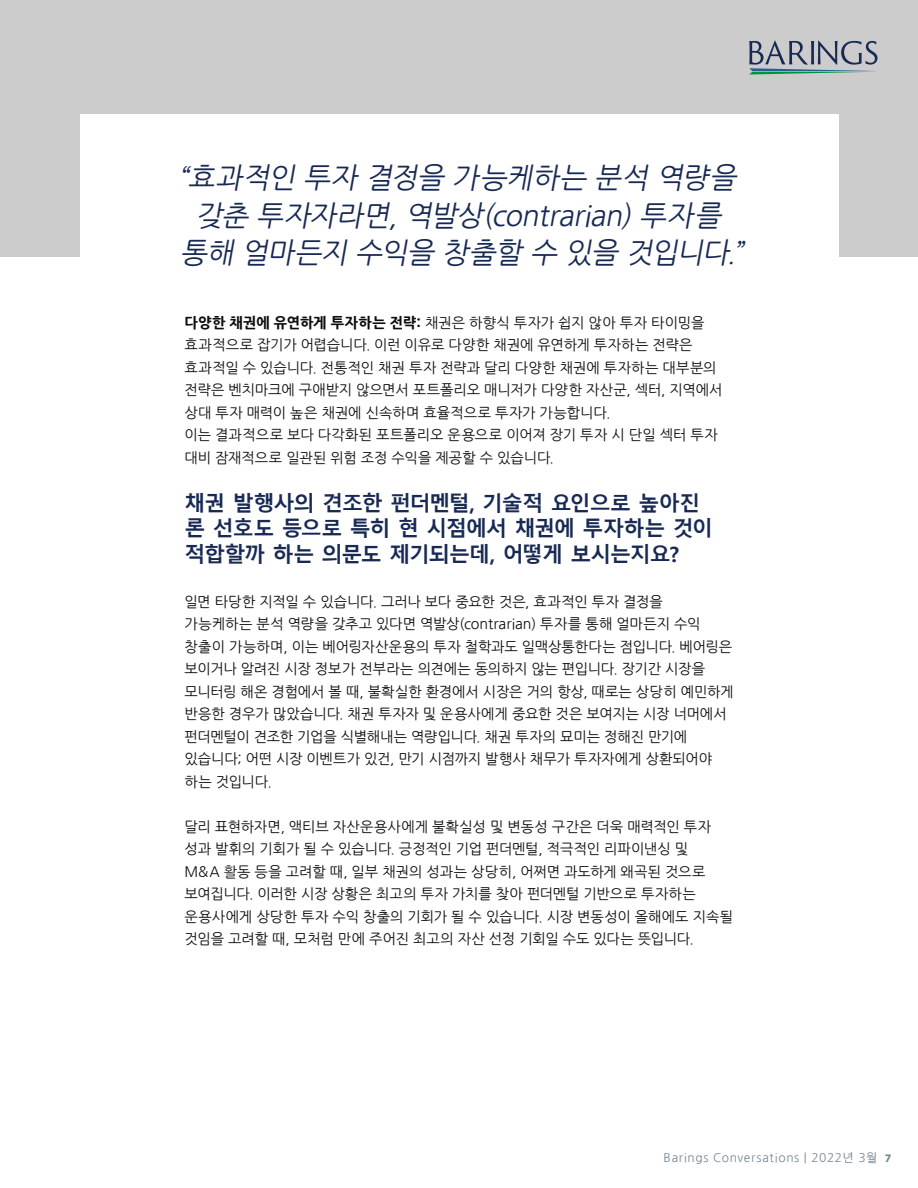
<style>
.page{position:relative;width:918px;height:1188px;background:#fff}
.page>*{position:absolute;margin:0;border:0;box-sizing:border-box;transform-origin:0 0}
.t1{font:italic 28.5px/37.5px "Nanum Gothic";color:#182a54;text-align:center}
.t2{font:700 21px/25.5px "Malgun Gothic";letter-spacing:-.05em;color:#182a54}
.t3{font:14.25px/22.5px "Nanum Gothic";letter-spacing:-.005em;color:#0d0d0d}
.t4{font:12px "Nanum Gothic";letter-spacing:.055em;color:#768693}
.s1{font-weight:800}
.s2{font-family:"Museo Sans 900";font-size:10.5px}
</style>
<div class="page">
<div style="left:0;top:0;width:918px;height:256px;background:#ccc"></div>
<svg style="left:749px;top:40px;width:129px;height:35px"></svg>
<div style="left:80px;top:115px;width:758px;height:201px;background:#fff"></div>
<h1 class="t1" style="left:178px;top:161px;width:572px">“효과적인 투자 결정을 가능케하는 분석 역량을 갖춘 투자자라면, 역발상(contrarian) 투자를 통해 얼마든지 수익을 창출할 수 있을 것입니다.”</h1>
<p class="t3" style="left:184px;top:312px;width:540px"><span class="s1">다양한 채권에 유연하게 투자하는 전략:</span> 채권은 하향식 투자가 쉽지 않아 투자 타이밍을 효과적으로 잡기가 어렵습니다. 이런 이유로 다양한 채권에 유연하게 투자하는 전략은 효과적일 수 있습니다. 전통적인 채권 투자 전략과 달리 다양한 채권에 투자하는 대부분의 전략은 벤치마크에 구애받지 않으면서 포트폴리오 매니저가 다양한 자산군, 섹터, 지역에서 상대 투자 매력이 높은 채권에 신속하며 효율적으로 투자가 가능합니다.<br>이는 결과적으로 보다 다각화된 포트폴리오 운용으로 이어져 장기 투자 시 단일 섹터 투자 대비 잠재적으로 일관된 위험 조정 수익을 제공할 수 있습니다.</p>
<h2 class="t2" style="left:184px;top:491px;width:530px">채권 발행사의 견조한 펀더멘털, 기술적 요인으로 높아진 론 선호도 등으로 특히 현 시점에서 채권에 투자하는 것이 적합할까 하는 의문도 제기되는데, 어떻게 보시는지요?</h2>
<p class="t3" style="left:184px;top:591px;width:550px">일면 타당한 지적일 수 있습니다. 그러나 보다 중요한 것은, 효과적인 투자 결정을 가능케하는 분석 역량을 갖추고 있다면 역발상(contrarian) 투자를 통해 얼마든지 수익 창출이 가능하며, 이는 베어링자산운용의 투자 철학과도 일맥상통한다는 점입니다. 베어링은 보이거나 알려진 시장 정보가 전부라는 의견에는 동의하지 않는 편입니다. 장기간 시장을 모니터링 해온 경험에서 볼 때, 불확실한 환경에서 시장은 거의 항상, 때로는 상당히 예민하게 반응한 경우가 많았습니다. 채권 투자자 및 운용사에게 중요한 것은 보여지는 시장 너머에서 펀더멘털이 견조한 기업을 식별해내는 역량입니다. 채권 투자의 묘미는 정해진 만기에 있습니다; 어떤 시장 이벤트가 있건, 만기 시점까지 발행사 채무가 투자자에게 상환되어야 하는 것입니다.</p>
<p class="t3" style="left:184px;top:816px;width:550px">달리 표현하자면, 액티브 자산운용사에게 불확실성 및 변동성 구간은 더욱 매력적인 투자 성과 발휘의 기회가 될 수 있습니다. 긍정적인 기업 펀더멘털, 적극적인 리파이낸싱 및<br>M&amp;A 활동 등을 고려할 때, 일부 채권의 성과는 상당히, 어쩌면 과도하게 왜곡된 것으로 보여집니다. 이러한 시장 상황은 최고의 투자 가치를 찾아 펀더멘털 기반으로 투자하는 운용사에게 상당한 투자 수익 창출의 기회가 될 수 있습니다. 시장 변동성이 올해에도 지속될 것임을 고려할 때, 모처럼 만에 주어진 최고의 자산 선정 기회일 수도 있다는 뜻입니다.</p>
<p class="t4" style="left:664px;top:1152px;width:229px">Barings Conversations | 2022년 3월 <span class="s2">7</span></p>
</div>
